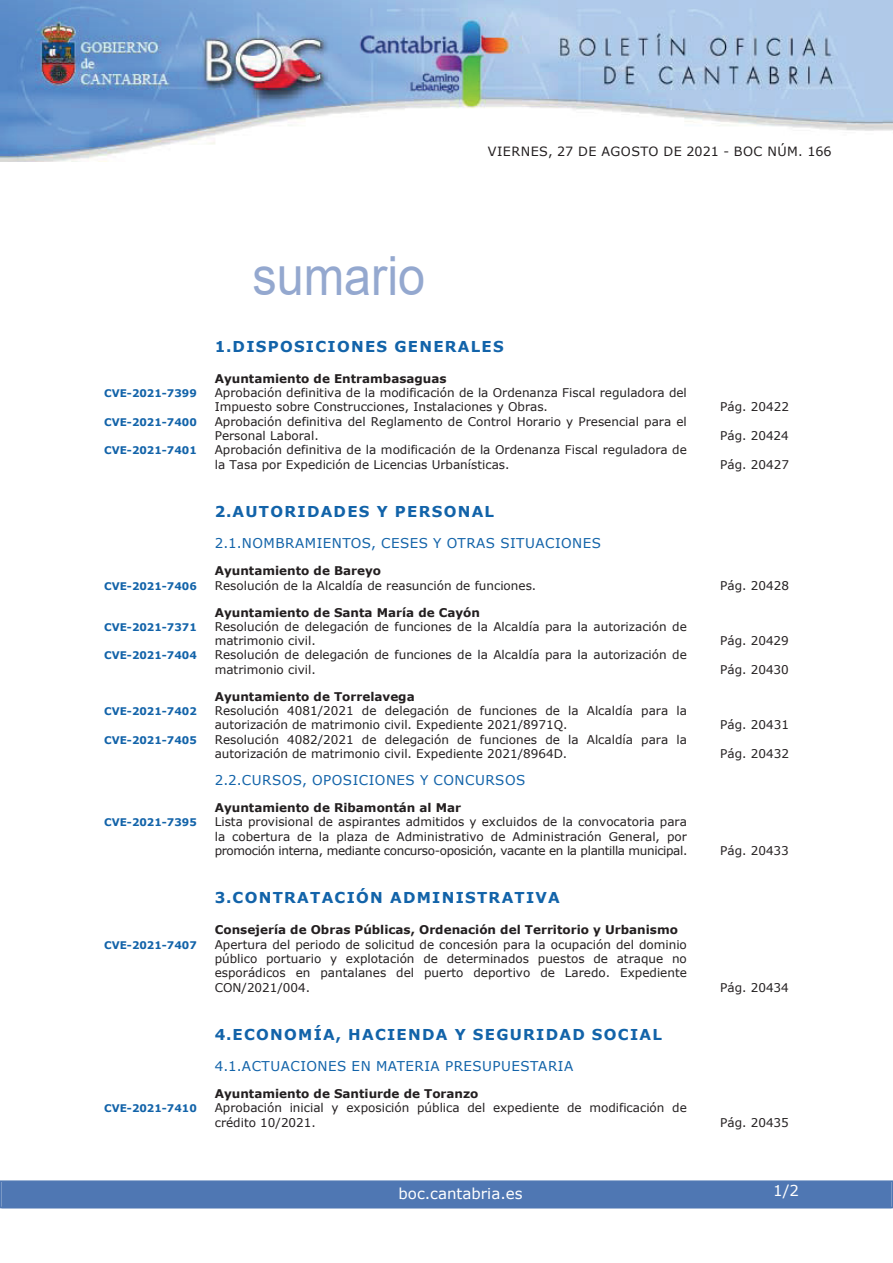
<style>
.page{position:relative;width:893px;height:1263px;background:#fff}
.page>*{position:absolute;margin:0;border:0;box-sizing:border-box;transform-origin:0 0}
.t1{font:54px "Arial";color:#94a8cf;scale:.9 1}
.t2{font:700 15px "Verdana";letter-spacing:.085em;color:#1263a9}
.t3{font:15px "Verdana";color:#fff}
.t4{font:13.5px "Verdana";letter-spacing:.035em;color:#1263a9}
.t5{font:12.75px "Verdana";letter-spacing:.035em;color:#231f20}
.t6{font:12px/14.2px "Verdana";color:#231f20}
.t7{font:700 12px "Verdana";color:#231f20}
.t8{font:700 10.5px "Verdana";color:#1263a9}
</style>
<div class="page">
<img style="left:0;top:0;width:893px;height:161px">
<div style="left:2px;top:1181px;width:889px;height:27px;background:#4f77b3"></div>
<div style="left:0;top:1180px;width:893px;height:28px;border:2px solid #4f77b3"></div>
<h1 class="t1" style="left:252px;top:246px;width:194px">sumario</h1>
<p class="t5" style="left:488px;top:143px;width:345px">VIERNES, 27 DE AGOSTO DE 2021 - BOC NÚM. 166</p>
<p class="t2" style="left:215px;top:337px;width:291px">1.DISPOSICIONES GENERALES</p>
<p class="t7" style="left:215px;top:371px;width:233px">Ayuntamiento de Entrambasaguas</p>
<p class="t8" style="left:104px;top:387px;width:94px">CVE-2021-7399</p>
<p class="t6" style="left:215px;top:385px;width:474px">Aprobación definitiva de la modificación de la Ordenanza Fiscal reguladora del<br>Impuesto sobre Construcciones, Instalaciones y Obras.</p>
<p class="t8" style="left:104px;top:415px;width:94px">CVE-2021-7400</p>
<p class="t6" style="left:215px;top:414px;width:474px">Aprobación definitiva del Reglamento de Control Horario y Presencial para el<br>Personal Laboral.</p>
<p class="t8" style="left:104px;top:444px;width:94px">CVE-2021-7401</p>
<p class="t6" style="left:215px;top:442px;width:474px">Aprobación definitiva de la modificación de la Ordenanza Fiscal reguladora de la Tasa por Expedición de Licencias Urbanísticas.</p>
<p class="t2" style="left:215px;top:502px;width:281px">2.AUTORIDADES Y PERSONAL</p>
<p class="t4" style="left:215px;top:535px;width:388px">2.1.NOMBRAMIENTOS, CESES Y OTRAS SITUACIONES</p>
<p class="t7" style="left:215px;top:563px;width:168px">Ayuntamiento de Bareyo</p>
<p class="t6" style="left:720px;top:400px;width:70px">Pág. 20422</p>
<p class="t6" style="left:720px;top:428px;width:70px">Pág. 20424</p>
<p class="t6" style="left:720px;top:457px;width:70px">Pág. 20427</p>
<p class="t8" style="left:104px;top:579px;width:94px">CVE-2021-7406</p>
<p class="t6" style="left:215px;top:578px;width:323px">Resolución de la Alcaldía de reasunción de funciones.</p>
<p class="t6" style="left:720px;top:578px;width:70px">Pág. 20428</p>
<p class="t7" style="left:215px;top:605px;width:267px">Ayuntamiento de Santa María de Cayón</p>
<p class="t8" style="left:104px;top:620px;width:94px">CVE-2021-7371</p>
<p class="t6" style="left:215px;top:619px;width:474px">Resolución de delegación de funciones de la Alcaldía para la autorización de matrimonio civil.</p>
<p class="t6" style="left:720px;top:633px;width:70px">Pág. 20429</p>
<p class="t8" style="left:104px;top:649px;width:94px">CVE-2021-7404</p>
<p class="t6" style="left:215px;top:648px;width:474px">Resolución de delegación de funciones de la Alcaldía para la autorización de matrimonio civil.</p>
<p class="t6" style="left:720px;top:662px;width:70px">Pág. 20430</p>
<p class="t7" style="left:215px;top:689px;width:201px">Ayuntamiento de Torrelavega</p>
<p class="t8" style="left:104px;top:704px;width:94px">CVE-2021-7402</p>
<p class="t6" style="left:215px;top:703px;width:474px">Resolución 4081/2021 de delegación de funciones de la Alcaldía para la autorización de matrimonio civil. Expediente 2021/8971Q.</p>
<p class="t8" style="left:104px;top:733px;width:94px">CVE-2021-7405</p>
<p class="t6" style="left:215px;top:732px;width:474px">Resolución 4082/2021 de delegación de funciones de la Alcaldía para la autorización de matrimonio civil. Expediente 2021/8964D.</p>
<p class="t4" style="left:215px;top:771px;width:312px">2.2.CURSOS, OPOSICIONES Y CONCURSOS</p>
<p class="t7" style="left:215px;top:800px;width:248px">Ayuntamiento de Ribamontán al Mar</p>
<p class="t8" style="left:104px;top:816px;width:94px">CVE-2021-7395</p>
<p class="t6" style="left:215px;top:814px;width:474px;text-align:justify">Lista provisional de aspirantes admitidos y excluidos de la convocatoria para la cobertura de la plaza de Administrativo de Administración General, por promoción interna, mediante concurso-oposición, vacante en la plantilla municipal.</p>
<p class="t2" style="left:215px;top:888px;width:347px">3.CONTRATACIÓN ADMINISTRATIVA</p>
<p class="t7" style="left:215px;top:922px;width:465px">Consejería de Obras Públicas, Ordenación del Territorio y Urbanismo</p>
<p class="t8" style="left:104px;top:938px;width:94px">CVE-2021-7407</p>
<p class="t6" style="left:215px;top:937px;width:474px;text-align:justify">Apertura del periodo de solicitud de concesión para la ocupación del dominio público portuario y explotación de determinados puestos de atraque no esporádicos en pantalanes del puerto deportivo de Laredo. Expediente CON/2021/004.</p>
<p class="t2" style="left:215px;top:1025px;width:449px">4.ECONOMÍA, HACIENDA Y SEGURIDAD SOCIAL</p>
<p class="t4" style="left:215px;top:1058px;width:360px">4.1.ACTUACIONES EN MATERIA PRESUPUESTARIA</p>
<p class="t7" style="left:215px;top:1086px;width:265px">Ayuntamiento de Santiurde de Toranzo</p>
<p class="t8" style="left:104px;top:1102px;width:94px">CVE-2021-7410</p>
<p class="t6" style="left:215px;top:1101px;width:474px">Aprobación inicial y exposición pública del expediente de modificación de crédito 10/2021.</p>
<p class="t3" style="left:398px;top:1184px;width:126px">boc.cantabria.es</p>
<p class="t6" style="left:720px;top:717px;width:70px">Pág. 20431</p>
<p class="t6" style="left:720px;top:746px;width:70px">Pág. 20432</p>
<p class="t6" style="left:720px;top:843px;width:70px">Pág. 20433</p>
<p class="t6" style="left:720px;top:980px;width:70px">Pág. 20434</p>
<p class="t6" style="left:720px;top:1115px;width:70px">Pág. 20435</p>
<p class="t3" style="left:773px;top:1181px;width:27px">1/2</p>
</div>
